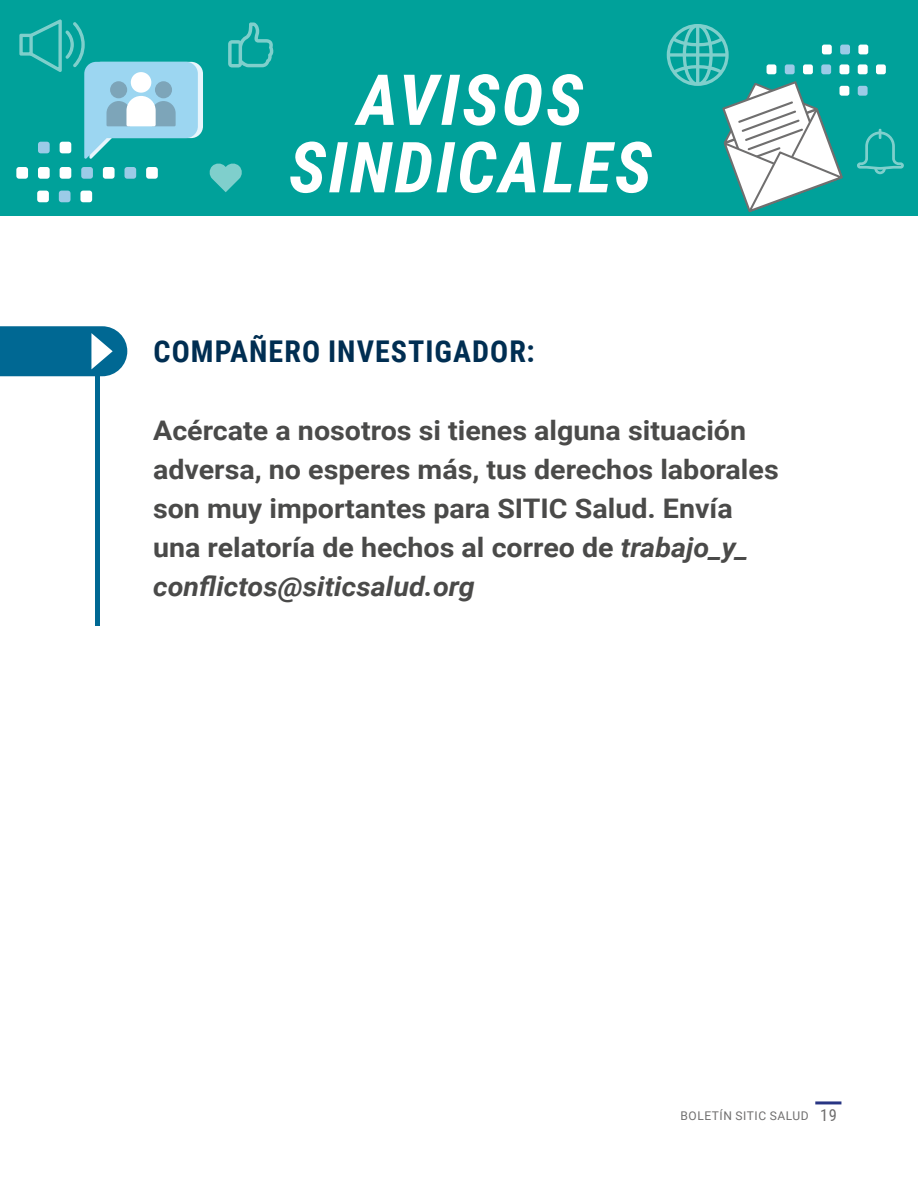
<style>
.page{position:relative;width:918px;height:1188px;background:#fff}
.page>*{position:absolute;margin:0;border:0;box-sizing:border-box;transform-origin:0 0}
.t1{font:italic 700 70.5px/67.5px "Roboto Condensed";letter-spacing:.035em;color:#fff;text-align:center}
.t2{font:700 30px "Roboto Condensed";letter-spacing:.035em;color:#002e52}
.t3{font:700 27px/39px "Roboto";color:#4a4a49;scale:1.06 1}
.t4{font:12px "Roboto";letter-spacing:.045em;color:#706f6f}
.s1{font-style:italic}
.s2{font-family:"Roboto Condensed";font-size:16.5px}
</style>
<div class="page">
<div style="left:0;top:0;width:918px;height:216px;background:#00a19a"></div>
<div style="left:146px;top:167px;width:12px;height:12px;background:#fff;border-radius:3px"></div>
<div style="left:125px;top:167px;width:11px;height:12px;background:#9bcbe7;border-radius:3px"></div>
<div style="left:103px;top:167px;width:12px;height:12px;background:#fff;border-radius:3px"></div>
<div style="left:81px;top:167px;width:12px;height:12px;background:#9bcbe7;border-radius:3px"></div>
<div style="left:60px;top:167px;width:11px;height:12px;background:#fff;border-radius:3px"></div>
<div style="left:38px;top:167px;width:12px;height:12px;background:#fff;border-radius:3px"></div>
<div style="left:16px;top:167px;width:12px;height:12px;background:#fff;border-radius:3px"></div>
<div style="left:80px;top:191px;width:12px;height:11px;background:#fff;border-radius:3px"></div>
<div style="left:59px;top:191px;width:12px;height:11px;background:#9bcbe7;border-radius:3px"></div>
<div style="left:37px;top:191px;width:12px;height:11px;background:#fff;border-radius:3px"></div>
<div style="left:840px;top:64px;width:9px;height:10px;background:#fff;border-radius:2px"></div>
<div style="left:858px;top:64px;width:10px;height:10px;background:#fff;border-radius:2px"></div>
<div style="left:876px;top:64px;width:10px;height:10px;background:#fff;border-radius:2px"></div>
<div style="left:840px;top:45px;width:10px;height:9px;background:#9bcbe7;border-radius:2px"></div>
<div style="left:858px;top:45px;width:10px;height:9px;background:#fff;border-radius:2px"></div>
<div style="left:840px;top:86px;width:9px;height:10px;background:#fff;border-radius:2px"></div>
<div style="left:858px;top:86px;width:10px;height:10px;background:#9bcbe7;border-radius:2px"></div>
<svg style="left:667px;top:24px;width:180px;height:188px"></svg>
<svg style="left:228px;top:23px;width:45px;height:45px"></svg>
<svg style="left:210px;top:164px;width:32px;height:28px"></svg>
<svg style="left:19px;top:20px;width:184px;height:139px"></svg>
<svg style="left:857px;top:129px;width:47px;height:45px"></svg>
<div style="left:95px;top:344px;width:5px;height:281px;background:#006893"></div>
<svg style="left:0;top:326px;width:127px;height:50px;background:#1a779e"></svg>
<hr style="left:815px;top:1101px;width:26px;height:3px;background:#283583">
<h1 class="t1" style="left:289px;top:63px;width:365px">AVISOS<br>SINDICALES</h1>
<p class="t2" style="left:154px;top:330px;width:383px">COMPAÑERO INVESTIGADOR:</p>
<p class="t3" style="left:153px;top:410px;width:592px">Acércate a nosotros si tienes alguna situación adversa, no esperes más, tus derechos laborales son muy importantes para SITIC Salud. Envía una relatoría de hechos al correo de <span class="s1">trabajo_y_ conflictos@siticsalud.org</span></p>
<p class="t4" style="left:681px;top:1108px;width:158px">BOLETÍN SITIC SALUD <span class="s2">19</span></p>
</div>
